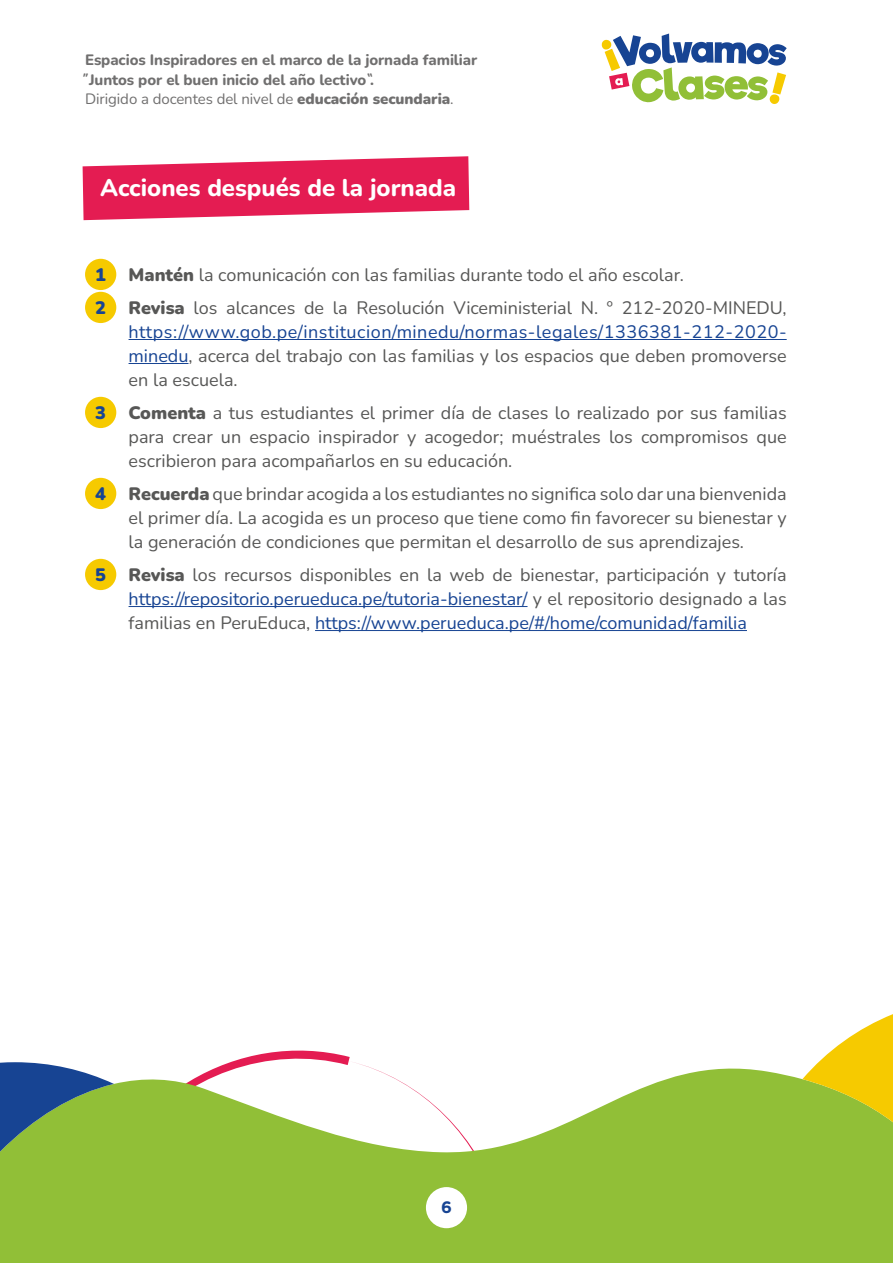
<style>
.page{position:relative;width:893px;height:1263px;background:#fff}
.page>*{position:absolute;margin:0;border:0;box-sizing:border-box;transform-origin:0 0}
.t1{font:800 24px "Nunito";color:#fff}
.t2{font:18px/24px "Nunito";color:#575756;text-align:justify}
.t3{font:18px/24px "Nunito";color:#174493;text-align:justify}
.t4{font:700 16.5px "Gotham Rounded";color:#174493}
.t5{font:800 15px/19.5px "Nunito";letter-spacing:-.005em;color:#706f6f}
.s1{font-weight:400}
.s2{font-weight:900}
.s3{font-weight:900;color:#174493}
.s4{color:#575756}
.s5{color:#174493}
</style>
<div class="page">
<svg style="left:602px;top:34px;width:185px;height:70px"></svg>
<hr style="left:129px;top:339px;width:658px;height:1px;background:#174493">
<hr style="left:129px;top:363px;width:60px;height:1px;background:#174493">
<hr style="left:129px;top:606px;width:398px;height:1px;background:#174493">
<hr style="left:315px;top:630px;width:432px;height:1px;background:#174493">
<div style="left:85px;top:259px;width:31px;height:31px;background:#f6ca00;border-radius:50%"></div>
<div style="left:85px;top:292px;width:31px;height:31px;background:#f6ca00;border-radius:50%"></div>
<div style="left:85px;top:397px;width:31px;height:31px;background:#f6ca00;border-radius:50%"></div>
<div style="left:85px;top:478px;width:31px;height:31px;background:#f6ca00;border-radius:50%"></div>
<div style="left:85px;top:559px;width:31px;height:31px;background:#f6ca00;border-radius:50%"></div>
<svg style="left:83px;top:156px;width:386px;height:64px;background:#e8406d"></svg>
<svg style="left:0;top:1051px;width:893px;height:212px;fill:#91bf37"></svg>
<svg style="left:802px;top:1014px;width:91px;height:108px"></svg>
<svg style="left:0;top:1062px;width:114px;height:89px;background:#5e8871"></svg>
<div style="left:426px;top:1187px;width:41px;height:41px;background:#fff;border-radius:50%"></div>
<p class="t5" style="left:85px;top:50px;width:394px">Espacios Inspiradores en el marco de la jornada familiar ̋Juntos por el buen inicio del año lectivo ̏.<br><span class="s1">Dirigido a docentes del nivel de</span> <span class="s2">educación secundaria</span><span class="s1">.</span></p>
<h1 class="t1" style="left:100px;top:171px;width:358px">Acciones después de la jornada</h1>
<p class="t2" style="left:95px;top:258px;width:693px;line-height:33px"><span class="s3">1</span> <span class="s2">Mantén</span> la comunicación con las familias durante todo el año escolar.<br><span class="s3">2</span> <span class="s2">Revisa</span> los alcances de la Resolución Viceministerial N. º 212-2020-MINEDU,</p>
<p class="t3" style="left:129px;top:319px;width:660px">https://www.gob.pe/institucion/minedu/normas-legales/1336381-212-2020- minedu<span class="s4">, acerca del trabajo con las familias y los espacios que deben promoverse en la escuela.</span></p>
<p class="t2" style="left:129px;top:400px;width:660px;text-indent:-33px"><span class="s3">3</span> <span class="s2">Comenta</span> a tus estudiantes el primer día de clases lo realizado por sus familias para crear un espacio inspirador y acogedor; muéstrales los compromisos que escribieron para acompañarlos en su educación.</p>
<p class="t2" style="left:129px;top:481px;width:660px;text-indent:-33px"><span class="s3">4</span> <span class="s2">Recuerda</span> que brindar acogida a los estudiantes no significa solo dar una bienvenida el primer día. La acogida es un proceso que tiene como fin favorecer su bienestar y la generación de condiciones que permitan el desarrollo de sus aprendizajes.</p>
<p class="t2" style="left:129px;top:562px;width:660px;text-indent:-33px"><span class="s3">5</span> <span class="s2">Revisa</span> los recursos disponibles en la web de bienestar, participación y tutoría <span class="s5">https://repositorio.perueduca.pe/tutoria-bienestar/</span> y el repositorio designado a las familias en PeruEduca, <span class="s5">https://www.perueduca.pe/#/home/comunidad/familia</span></p>
<p class="t4" style="left:441px;top:1195px;width:12px">6</p>
</div>
